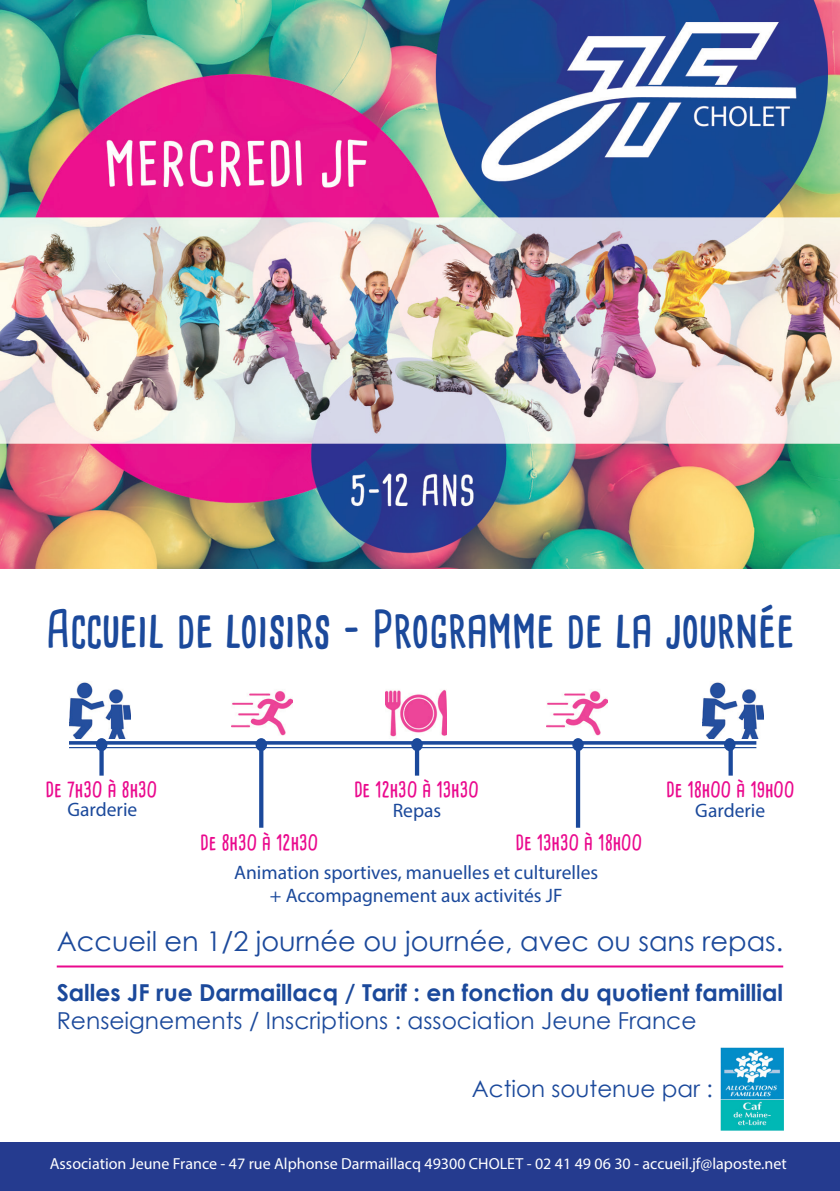
<style>
.page{position:relative;width:840px;height:1191px;background:#fff}
.page>*{position:absolute;margin:0;border:0;box-sizing:border-box;transform-origin:0 0}
.t1{font:700 49.2px "Cardenio Modern";color:#1b499b}
.t2{font:27.2px "Century Gothic";color:#1b499b}
.t3{font:700 23.4px "Century Gothic";color:#1b499b}
.t4{font:23.4px "Century Gothic";color:#1b499b}
.t5{font:23px "Century Gothic";color:#1b499b}
.t6{font:700 20.2px "Cardenio Modern";color:#ea098d}
.t7{font:19.6px/23.4px "Myriad Pro";color:#1b499b;text-align:center}
.t8{font:16px "Myriad Pro";color:#fff}
</style>
<div class="page">
<img style="left:0;top:0;width:839px;height:568px">
<div style="left:0;top:1142px;width:839px;height:49px;background:#253b8f"></div>
<hr style="left:69px;top:747px;width:687px;height:1px;background:#1b499b">
<hr style="left:69px;top:741px;width:687px;height:3px;background:#1b499b">
<div style="left:99px;top:748px;width:5px;height:27px;background:#1b499b"></div>
<svg style="left:259px;top:751px;width:4px;height:76px"></svg>
<div style="left:414px;top:748px;width:5px;height:27px;background:#1b499b"></div>
<div style="left:575px;top:748px;width:5px;height:79px;background:#1b499b"></div>
<img style="left:702px;top:682px;width:60px;height:56px">
<img style="left:546px;top:690px;width:61px;height:46px">
<img style="left:231px;top:690px;width:61px;height:46px">
<img style="left:385px;top:689px;width:61px;height:48px">
<img style="left:69px;top:682px;width:61px;height:56px">
<svg style="left:728px;top:750px;width:4px;height:25px"></svg>
<div style="left:97px;top:739px;width:10px;height:11px;background:#1b499b;border-radius:50%"></div>
<div style="left:96px;top:738px;width:11px;height:13px;border:1px solid #1b499b;border-radius:50%"></div>
<div style="left:256px;top:739px;width:10px;height:11px;background:#1b499b;border-radius:50%"></div>
<div style="left:255px;top:738px;width:12px;height:13px;border:1px solid #1b499b;border-radius:50%"></div>
<div style="left:412px;top:739px;width:10px;height:11px;background:#1b499b;border-radius:50%"></div>
<div style="left:411px;top:738px;width:11px;height:13px;border:1px solid #1b499b;border-radius:50%"></div>
<div style="left:572px;top:739px;width:10px;height:11px;background:#1b499b;border-radius:50%"></div>
<div style="left:572px;top:738px;width:11px;height:13px;border:1px solid #1b499b;border-radius:50%"></div>
<div style="left:724px;top:739px;width:10px;height:11px;background:#1b499b;border-radius:50%"></div>
<div style="left:723px;top:738px;width:12px;height:13px;border:1px solid #1b499b;border-radius:50%"></div>
<img style="left:720px;top:1047px;width:62px;height:83px">
<hr style="left:57px;top:965px;width:725px;height:2px;background:#ea098d">
<h1 class="t1" style="left:45px;top:596px;width:750px">Accueil de loisirs - Programme de la journée</h1>
<p class="t6" style="left:45px;top:776px;width:113px">De 7h30 à 8h30</p>
<p class="t6" style="left:665px;top:776px;width:130px">De 18h00 à 19h00</p>
<p class="t7" style="left:67px;top:798px;width:71px">Garderie</p>
<p class="t6" style="left:354px;top:776px;width:126px">De 12h30 à 13h30</p>
<p class="t7" style="left:392px;top:798px;width:50px">Repas</p>
<p class="t7" style="left:695px;top:798px;width:71px">Garderie</p>
<p class="t6" style="left:200px;top:829px;width:120px">De 8h30 à 12h30</p>
<p class="t6" style="left:515px;top:829px;width:128px">De 13h30 à 18h00</p>
<p class="t7" style="left:234px;top:860px;width:365px">Animation sportives, manuelles et culturelles + Accompagnement aux activités JF</p>
<h2 class="t2" style="left:57px;top:922px;width:727px">Accueil en 1/2 journée ou journée, avec ou sans repas.</h2>
<h3 class="t3" style="left:57px;top:975px;width:727px">Salles JF rue Darmaillacq / Tarif : en fonction du quotient famillial</h3>
<h3 class="t4" style="left:57px;top:1004px;width:641px">Renseignements / Inscriptions : association Jeune France</h3>
<h3 class="t5" style="left:471px;top:1073px;width:242px">Action soutenue par :</h3>
<p class="t8" style="left:50px;top:1153px;width:738px">Association Jeune France - 47 rue Alphonse Darmaillacq 49300 CHOLET - 02 41 49 06 30 - accueil.jf@laposte.net</p>
</div>
